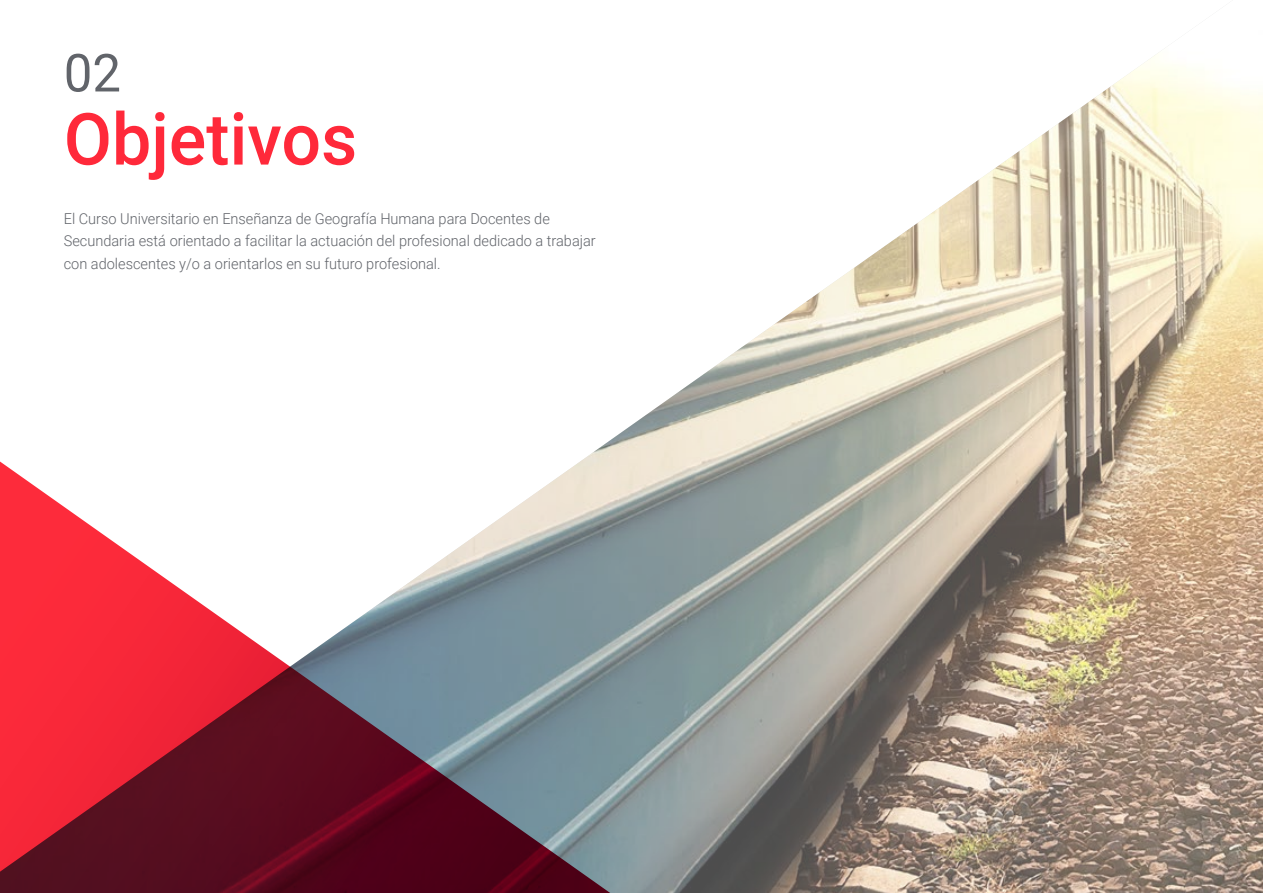
<style>
.page{position:relative;width:1263px;height:893px;background:#fff}
.page>*{position:absolute;margin:0;border:0;box-sizing:border-box;transform-origin:0 0}
.t1{font:500 72px "Roboto";color:#ff293a}
.t2{font:52.5px "Roboto";color:#61646a}
.t3{font:300 15px/22.5px "Roboto";color:#61646a}
</style>
<div class="page">
<img style="left:602px;top:52px;width:661px;height:841px">
<svg style="left:0;top:446px;width:640px;height:447px"></svg>
<h2 class="t2" style="left:64px;top:36px;width:59px">02</h2>
<h1 class="t1" style="left:64px;top:89px;width:295px">Objetivos</h1>
<p class="t3" style="left:64px;top:207px;width:533px">El Curso Universitario en Enseñanza de Geografía Humana para Docentes de<br>Secundaria está orientado a facilitar la actuación del profesional dedicado a trabajar con adolescentes y/o a orientarlos en su futuro profesional.</p>
</div>
